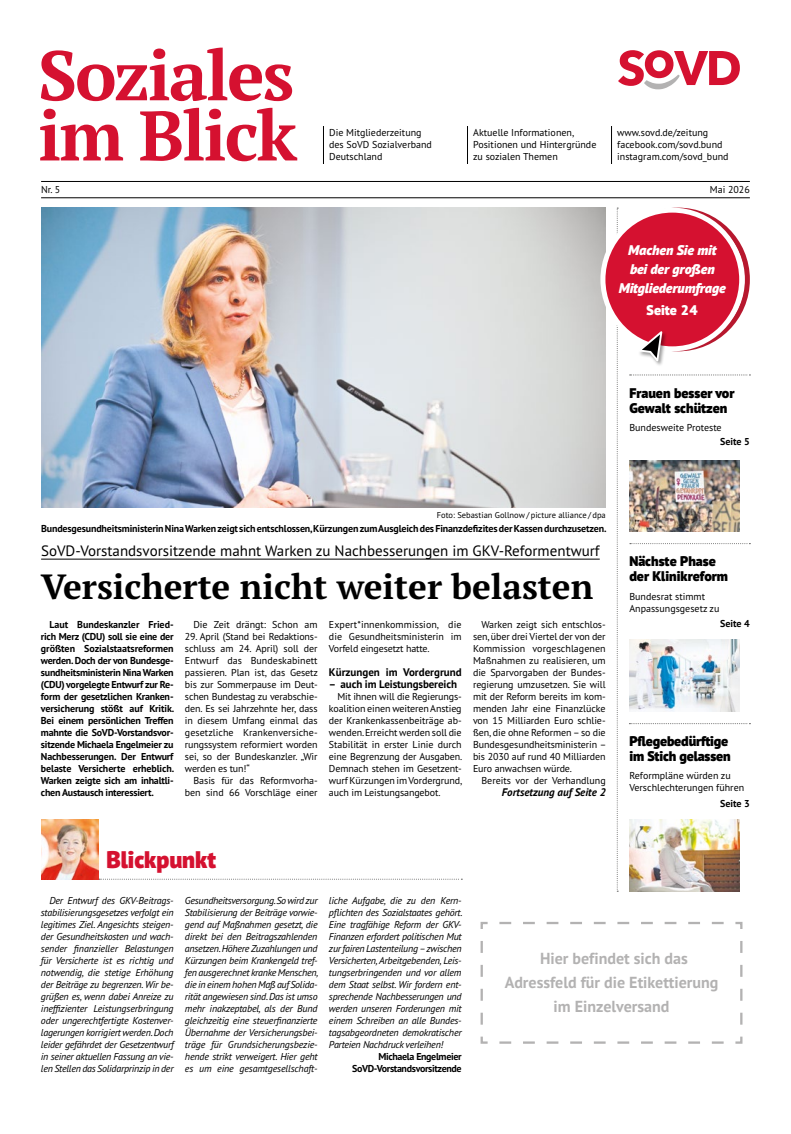
<style>
.page{position:relative;width:791px;height:1134px;background:#fff}
.page>*{position:absolute;margin:0;border:0;box-sizing:border-box;transform-origin:0 0}
.t1{font:700 35px "PT Serif Pro";color:#000}
.Rubrik{font:900 24px "PT Sans Pro";color:#d51130}
.t2{font:700 16px/24px "PT Sans Pro";color:#b3b2b2;text-align:center}
.Dachzeile_4_5-spaltig_15_pt{font:15px "PT Sans Pro";color:#000}
.t3{font:900 14px/14.8px "PT Sans Pro";color:#000}
.t4{font:italic 900 14px/19px "PT Sans Pro";color:#fff;text-align:center}
.t5{font:900 14px "PT Sans Pro";color:#fff}
.Fließtext{font:700 11px "PT Sans Pro";letter-spacing:-.01em;color:#000}
.t6{font:italic 700 11px "PT Sans Pro";color:#000}
.Fließtext-2{font:10px/12px "PT Sans Pro";letter-spacing:-.005em;color:#000}
.Fließtext-3{font:italic 10px/12px "PT Sans Pro";letter-spacing:-.025em;color:#000;text-align:justify}
.Fließtext-4{font:700 10px/12px "PT Sans Pro";letter-spacing:-.025em;color:#000;text-align:justify}
.Bildunterschrift{font:700 10px "PT Sans Pro";letter-spacing:-.015em;color:#000}
.Fotohinweis{font:8.5px "PT Sans Pro";color:#000}
</style>
<div class="page">
<svg style="left:629px;top:723px;width:121px;height:1px"></svg>
<svg style="left:630px;top:374px;width:120px;height:1px"></svg>
<svg style="left:630px;top:543px;width:120px;height:1px"></svg>
<svg style="left:617px;top:208px;width:1px;height:684px"></svg>
<svg style="left:99px;top:879px;width:363px;height:1px"></svg>
<img style="left:41px;top:820px;width:57px;height:60px">
<hr style="left:41px;top:559px;width:559px;height:1px;background:#000">
<img style="left:41px;top:208px;width:565px;height:300px">
<img style="left:629px;top:460px;width:110px;height:72px">
<img style="left:629px;top:640px;width:110px;height:72px">
<img style="left:629px;top:820px;width:110px;height:72px">
<div style="left:603px;top:210px;width:139px;height:139px;background:#d51130;border-radius:50%"></div>
<div style="left:600px;top:208px;width:144px;height:143px;border:5px solid #fff;border-radius:50%"></div>
<div style="left:638px;top:331px;width:30px;height:36px;background:#000;opacity:.4"></div>
<svg style="left:637px;top:331px;width:27px;height:34px"></svg>
<hr style="left:41px;top:181px;width:709px;height:1px;background:#000">
<hr style="left:41px;top:198px;width:709px;height:1px;background:#000">
<svg style="left:618px;top:50px;width:122px;height:39px"></svg>
<hr style="left:323px;top:126px;width:1px;height:38px;background:#000">
<hr style="left:467px;top:126px;width:1px;height:38px;background:#000">
<hr style="left:611px;top:126px;width:1px;height:38px;background:#000">
<svg style="left:41px;top:48px;width:251px;height:53px"></svg>
<svg style="left:40px;top:109px;width:83px;height:51px"></svg>
<svg style="left:140px;top:108px;width:157px;height:53px"></svg>
<svg style="left:480px;top:921px;width:263px;height:123px"></svg>
<p class="Fließtext-2" style="left:329px;top:127px;width:104px">Die Mitgliederzeitung des SoVD Sozialverband<br>Deutschland</p>
<p class="Fließtext-2" style="left:473px;top:127px;width:125px">Aktuelle Informationen,<br>Positionen und Hintergründe zu sozialen Themen</p>
<p class="Fließtext-2" style="left:617px;top:127px;width:113px">www.sovd.de/zeitung facebook.com/sovd.bund instagram.com/sovd_bund</p>
<p class="Fließtext-2" style="left:41px;top:183px;width:21px">Nr. 5</p>
<p class="Fließtext-2" style="left:710px;top:183px;width:42px">Mai 2026</p>
<p class="t4" style="left:619px;top:241px;width:108px">Machen Sie mit bei der großen<br>Mitgliederumfrage</p>
<p class="t5" style="left:647px;top:301px;width:53px">Seite 24</p>
<p class="t3" style="left:629px;top:385px;width:107px">Frauen besser vor<br>Gewalt schützen</p>
<p class="Fließtext-4" style="left:720px;top:435px;width:31px">Seite 5</p>
<p class="Fließtext-2" style="left:629px;top:421px;width:94px">Bundesweite Proteste</p>
<p class="Fotohinweis" style="left:437px;top:509px;width:170px">Foto: Sebastian Gollnow / picture alliance / dpa</p>
<p class="Dachzeile_4_5-spaltig_15_pt" style="left:41px;top:541px;width:560px">SoVD-Vorstandsvorsitzende mahnt Warken zu Nachbesserungen im GKV-Reformentwurf</p>
<p class="t1" style="left:41px;top:563px;width:554px">Versicherte nicht weiter belasten</p>
<p class="Fließtext-4" style="left:41px;top:618px;width:135px;text-indent:9px">Laut Bundeskanzler Fried&shy;rich Merz (CDU) soll sie eine der größten Sozialstaatsreformen werden. Doch der von Bundesge&shy;sundheitsministerin Nina Warken (CDU) vorgelegte Entwurf zur Re&shy;form der gesetzlichen Kranken&shy;versicherung stößt auf Kritik.<br>Bei einem persönlichen Treffen mahnte die SoVD-Vorstandsvor&shy;sitzende Michaela Engelmeier zu Nachbesserungen. Der Entwurf belaste Versicherte erheblich.<br>Warken zeigte sich am inhaltli&shy;chen Austausch interessiert.</p>
<p class="Fließtext-2" style="left:193px;top:618px;width:126px">Die Zeit drängt: Schon am</p>
<p class="Bildunterschrift" style="left:41px;top:521px;width:567px">Bundesgesundheitsministerin Nina Warken zeigt sich entschlossen, Kürzungen zum Ausgleich des Finanzdefizites der Kassen durchzusetzen.</p>
<p class="Fließtext-2" style="left:329px;top:618px;width:134px;text-align:justify">Expert*innenkommission, die die Gesundheitsministerin im Vorfeld eingesetzt hatte.</p>
<p class="Fließtext" style="left:329px;top:664px;width:134px">Kürzungen im Vordergrund</p>
<p class="Fließtext" style="left:329px;top:676px;width:129px">– auch im Leistungsbereich</p>
<p class="Fließtext-2" style="left:329px;top:690px;width:135px;text-align:justify;text-indent:9px">Mit ihnen will die Regierungs&shy;koalition einen weiteren Anstieg der Krankenkassenbeiträge ab&shy;wenden. Erreicht werden soll die Stabilität in erster Linie durch eine Begrenzung der Ausgaben.<br>Demnach stehen im Gesetzent&shy;wurf Kürzungen im Vordergrund, auch im Leistungsangebot.</p>
<p class="Fließtext-2" style="left:473px;top:618px;width:135px;text-align:justify;text-indent:9px">Warken zeigt sich entschlos&shy;sen, über drei Viertel der von der Kommission vorgeschlagenen Maßnahmen zu realisieren, um die Sparvorgaben der Bundes&shy;regierung umzusetzen. Sie will mit der Reform bereits im kom&shy;menden Jahr eine Finanzlücke von 15 Milliarden Euro schlie&shy;ßen, die ohne Reformen – so die Bundesgesundheitsministerin – bis 2030 auf rund 40 Milliarden Euro anwachsen würde.</p>
<p class="Fließtext-2" style="left:481px;top:774px;width:126px">Bereits vor der Verhandlung</p>
<p class="Fließtext-2" style="left:185px;top:630px;width:135px;text-align:justify">29. April (Stand bei Redaktions&shy;schluss am 24. April) soll der Entwurf das Bundeskabinett passieren. Plan ist, das Gesetz bis zur Sommerpause im Deut&shy;schen Bundestag zu verabschie&shy;den. Es sei Jahrzehnte her, dass in diesem Umfang einmal das gesetzliche Krankenversiche&shy;rungssystem reformiert worden sei, so der Bundeskanzler. „Wir werden es tun!“</p>
<p class="Fließtext-2" style="left:185px;top:774px;width:134px;text-align:right">Basis für das Reformvorha&shy;ben sind 66 Vorschläge einer</p>
<p class="t6" style="left:502px;top:785px;width:105px">Fortsetzung auf Seite 2</p>
<p class="t3" style="left:629px;top:554px;width:100px">Nächste Phase der Klinikreform</p>
<p class="Fließtext-4" style="left:720px;top:617px;width:31px">Seite 4</p>
<p class="Fließtext-2" style="left:629px;top:590px;width:92px">Bundesrat stimmt<br>Anpassungsgesetz zu</p>
<p class="t3" style="left:629px;top:734px;width:103px">Pflegebedürftige im Stich gelassen</p>
<p class="Fließtext-2" style="left:629px;top:770px;width:116px">Reformpläne würden zu<br>Verschlechterungen führen</p>
<p class="Fließtext-4" style="left:720px;top:797px;width:31px">Seite 3</p>
<p class="Rubrik" style="left:106px;top:843px;width:111px">Blickpunkt</p>
<p class="Fließtext-3" style="left:41px;top:894px;width:134px;text-indent:9px">Der Entwurf des GKV-Beitrags&shy;stabilisierungsgesetzes verfolgt ein legitimes Ziel. Angesichts steigen&shy;der Gesundheitskosten und wach&shy;sender finanzieller Belastungen für Versicherte ist es richtig und notwendig, die stetige Erhöhung der Beiträge zu begrenzen. Wir be&shy;grüßen es, wenn dabei Anreize zu ineffizienter Leistungserbringung oder ungerechtfertigte Kostenver&shy;lagerungen korrigiert werden. Doch leider gefährdet der Gesetzentwurf in seiner aktuellen Fassung an vie&shy;len Stellen das Solidarprinzip in der</p>
<p class="Fließtext-3" style="left:185px;top:894px;width:135px">Gesundheitsversorgung.So wird zur Stabilisierung der Beiträge vorwie&shy;gend auf Maßnahmen gesetzt, die direkt bei den Beitragszahlenden ansetzen. Höhere Zuzahlungen und Kürzungen beim Krankengeld tref&shy;fen ausgerechnet kranke Menschen, die in einem hohen Maß auf Solida&shy;rität angewiesen sind. Das ist umso mehr inakzeptabel, als der Bund gleichzeitig eine steuerfinanzierte Übernahme der Versicherungsbei&shy;träge für Grundsicherungsbezie&shy;hende strikt verweigert. Hier geht es um eine gesamtgesellschaft-</p>
<p class="Fließtext-3" style="left:329px;top:894px;width:135px">liche Aufgabe, die zu den Kern&shy;pflichten des Sozialstaates gehört.<br>Eine tragfähige Reform der GKV-Finanzen erfordert politischen Mut zur fairen Lastenteilung – zwischen Versicherten, Arbeitgebenden, Leis&shy;tungserbringenden und vor allem dem Staat selbst. Wir fordern ent&shy;sprechende Nachbesserungen und werden unseren Forderungen mit einem Schreiben an alle Bundes&shy;tagsabgeordneten demokratischer Parteien Nachdruck verleihen!</p>
<p class="Fließtext-4" style="left:378px;top:1050px;width:85px">Michaela Engelmeier</p>
<p class="Fließtext-4" style="left:352px;top:1062px;width:111px">SoVD-Vorstandsvorsitzende</p>
<p class="t2" style="left:505px;top:946px;width:215px">Hier befindet sich das<br>Adressfeld für die Etikettierung im Einzelversand</p>
</div>
